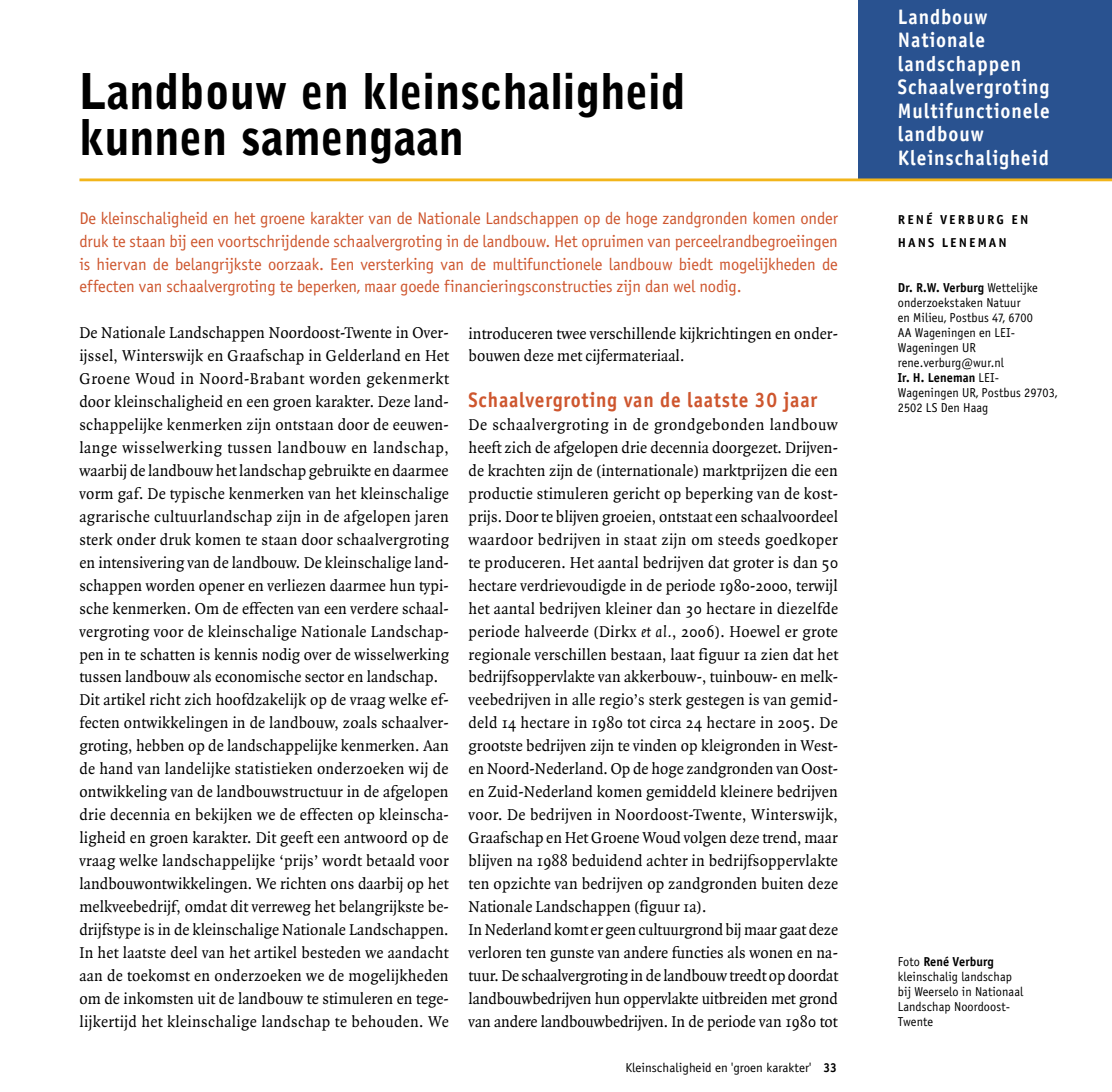
<style>
.page{position:relative;width:1112px;height:1092px;background:#fff}
.page>*{position:absolute;margin:0;border:0;box-sizing:border-box;transform-origin:0 0}
.t1{font:900 49px/45.9px "Bell Gothic";color:#000;scale:.92 1}
.t2{font:21px/23.4px "Officina Sans Bold ITC";letter-spacing:.05em;color:#fff;scale:.92 1}
.t3{font:21px "Officina Sans Bold ITC";letter-spacing:.04em;color:#ce562e;scale:.92 1}
.t4{font:16.97px/22.9px "Officina Sans ITC";letter-spacing:-.01em;color:#ce562e;text-align:justify}
.t5{font:16.8px/22.9px "Quadraat OT";letter-spacing:.01em;color:#000;scale:.95 1}
.t6{font:12.95px/15px "Officina Sans ITC";letter-spacing:.005em;color:#000;scale:.95 1}
.t7{font:12.95px "Officina Sans Bold ITC";letter-spacing:.005em;color:#000;scale:.95 1}
.t8{font:12.95px "Officina Sans ITC";letter-spacing:.005em;color:#000}
.t9{font:12.95px/22.9px "Officina Sans Bold ITC";letter-spacing:.16em;color:#000}
.s1{font-style:italic}
.s2{font-family:"Officina Sans ITC"}
</style>
<div class="page">
<div style="left:857px;top:0;width:254px;height:179px;background:#295290"></div>
<hr style="left:79px;top:178px;width:1032px;height:3px;background:#f2b51a">
<h1 class="t1" style="left:79px;top:69px;width:660px">Landbouw en kleinschaligheid kunnen samengaan</h1>
<p class="t4" style="left:79px;top:206px;width:760px">De kleinschaligheid en het groene karakter van de Nationale Landschappen op de hoge zandgronden komen onder druk te staan bij een voortschrijdende schaalvergroting in de landbouw. Het opruimen van perceelrandbegroeiingen is hiervan de belangrijkste oorzaak. Een versterking van de multifunctionele landbouw biedt mogelijkheden de effecten van schaalvergroting te beperken, maar goede financieringsconstructies zijn dan wel nodig.</p>
<p class="t5" style="left:79px;top:322px;width:390px">De Nationale Landschappen Noordoost-Twente in Over&shy;ijssel, Winterswijk en Graafschap in Gelderland en Het Groene Woud in Noord-Brabant worden gekenmerkt door kleinschaligheid en een groen karakter. Deze land&shy;schappelijke kenmerken zijn ontstaan door de eeuwen&shy;lange wisselwerking tussen landbouw en landschap, waarbij de landbouw het landschap gebruikte en daarmee vorm gaf. De typische kenmerken van het kleinschalige agrarische cultuurlandschap zijn in de afgelopen jaren sterk onder druk komen te staan door schaalvergroting en intensivering van de landbouw. De kleinschalige land&shy;schappen worden opener en verliezen daarmee hun typi&shy;sche kenmerken. Om de effecten van een verdere schaal&shy;vergroting voor de kleinschalige Nationale Landschap&shy;pen in te schatten is kennis nodig over de wisselwerking tussen landbouw als economische sector en landschap.<br>Dit artikel richt zich hoofdzakelijk op de vraag welke ef&shy;fecten ontwikkelingen in de landbouw, zoals schaalver&shy;groting, hebben op de landschappelijke kenmerken. Aan de hand van landelijke statistieken onderzoeken wij de ontwikkeling van de landbouwstructuur in de afgelopen drie decennia en bekijken we de effecten op kleinscha&shy;ligheid en groen karakter. Dit geeft een antwoord op de vraag welke landschappelijke ‘prijs’ wordt betaald voor landbouwontwikkelingen. We richten ons daarbij op het melkveebedrijf, omdat dit verreweg het belangrijkste be&shy;drijfstype is in de kleinschalige Nationale Landschappen.<br>In het laatste deel van het artikel besteden we aandacht aan de toekomst en onderzoeken we de mogelijkheden om de inkomsten uit de landbouw te stimuleren en tege&shy;lijkertijd het kleinschalige landschap te behouden. We</p>
<p class="t5" style="left:468px;top:322px;width:390px">introduceren twee verschillende kijkrichtingen en onder&shy;bouwen deze met cijfermateriaal.</p>
<p class="t3" style="left:468px;top:387px;width:380px">Schaalvergroting van de laatste 30 jaar</p>
<p class="t5" style="left:468px;top:413px;width:390px">De schaalvergroting in de grondgebonden landbouw heeft zich de afgelopen drie decennia doorgezet. Drijven&shy;de krachten zijn de (internationale) marktprijzen die een productie stimuleren gericht op beperking van de kost&shy;prijs. Door te blijven groeien, ontstaat een schaalvoordeel waardoor bedrijven in staat zijn om steeds goedkoper te produceren. Het aantal bedrijven dat groter is dan 50 hectare verdrievoudigde in de periode 1980-2000, terwijl het aantal bedrijven kleiner dan 30 hectare in diezelfde periode halveerde (Dirkx <span class="s1">et al.</span>, 2006). Hoewel er grote regionale verschillen bestaan, laat figuur 1a zien dat het bedrijfsoppervlakte van akkerbouw-, tuinbouw- en melk&shy;veebedrijven in alle regio’s sterk gestegen is van gemid&shy;deld 14 hectare in 1980 tot circa 24 hectare in 2005. De grootste bedrijven zijn te vinden op kleigronden in West&shy;en Noord-Nederland. Op de hoge zandgronden van Oost&shy;en Zuid-Nederland komen gemiddeld kleinere bedrijven voor. De bedrijven in Noordoost-Twente, Winterswijk, Graafschap en Het Groene Woud volgen deze trend, maar blijven na 1988 beduidend achter in bedrijfsoppervlakte ten opzichte van bedrijven op zandgronden buiten deze Nationale Landschappen (figuur 1a).<br>In Nederland komt er geen cultuurgrond bij maar gaat deze verloren ten gunste van andere functies als wonen en na&shy;tuur. De schaalvergroting in de landbouw treedt op doordat landbouwbedrijven hun oppervlakte uitbreiden met grond van andere landbouwbedrijven. In de periode van 1980 tot</p>
<p class="t8" style="left:625px;top:1060px;width:187px">Kleinschaligheid en 'groen karakter'</p>
<p class="t7" style="left:823px;top:1059px;width:16px">33</p>
<p class="t2" style="left:897px;top:5px;width:167px">Landbouw<br>Nationale landschappen<br>Schaalvergroting<br>Multifunctionele landbouw<br>Kleinschaligheid</p>
<p class="t9" style="left:897px;top:208px;width:132px">RENÉ VERBURG EN<br>HANS LENEMAN</p>
<p class="t7" style="left:897px;top:279px;width:149px">Dr. R.W. Verburg <span class="s2">Wettelijke</span></p>
<p class="t6" style="left:897px;top:295px;width:144px">onderzoekstaken Natuur en Milieu, Postbus 47, 6700<br>AA Wageningen en LEI-<br>Wageningen UR rene.verburg@wur.nl</p>
<p class="t7" style="left:897px;top:369px;width:108px">Ir. H. Leneman <span class="s2">LEI-</span></p>
<p class="t6" style="left:897px;top:385px;width:169px">Wageningen UR, Postbus 29703,<br>2502 LS Den Haag</p>
<p class="t7" style="left:897px;top:953px;width:102px"><span class="s2">Foto</span> René Verburg</p>
<p class="t6" style="left:897px;top:969px;width:133px">kleinschalig landschap bij Weerselo in Nationaal<br>Landschap Noordoost-<br>Twente</p>
</div>
